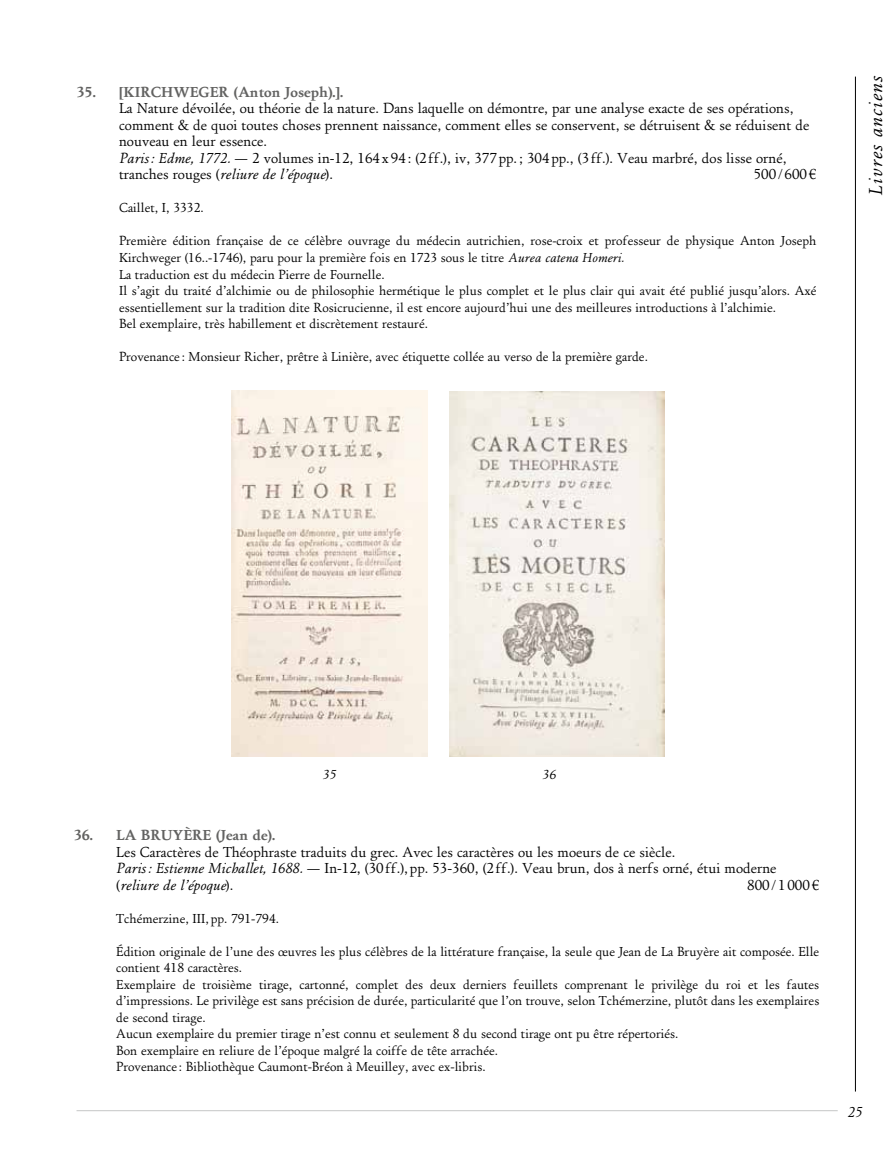
<style>
.page{position:relative;width:893px;height:1149px;background:#fff}
.page>*{position:absolute;margin:0;border:0;box-sizing:border-box;transform-origin:0 0}
.t1{font:italic 19.5px "EADS Antic Normal";color:#000}
.t2{font:15px/16.5px "EADS Antic Normal";color:#000}
.t3{font:700 15px "EADS Antic";color:#626261}
.t4{font:italic 15px "EADS Antic Normal";color:#000}
.t5{font:13.5px/16.5px "EADS Antic Normal";color:#000}
.t6{font:italic 13.5px "EADS Antic Normal";color:#000;scale:1.05 1}
.s1{font-style:italic}
</style>
<div class="page">
<hr style="left:77px;top:1109px;width:761px;height:1px;background:#c5c6c6">
<hr style="left:855px;top:77px;width:1px;height:1014px;background:#000">
<img style="left:449px;top:392px;width:216px;height:364px">
<img style="left:231px;top:390px;width:196px;height:366px">
<p class="t3" style="left:77px;top:83px;width:268px">35. [KIRCHWEGER (Anton Joseph).].</p>
<p class="t2" style="left:119px;top:100px;width:692px">La Nature dévoilée, ou théorie de la nature. Dans laquelle on démontre, par une analyse exacte de ses opérations, comment &amp; de quoi toutes choses prennent naissance, comment elles se conservent, se détruisent &amp; se réduisent de nouveau en leur essence.<br><span class="s1">Paris: Edme, 1772.</span> — 2 volumes in-12, 164 x 94: (2 ff.), iv, 377pp.; 304 pp., (3ff.). Veau marbré, dos lisse orné, tranches rouges (<span class="s1">reliure de l’époque</span>).</p>
<p class="t2" style="left:754px;top:166px;width:64px">500 / 600€</p>
<p class="t5" style="left:119px;top:200px;width:86px">Caillet, I, 3332.</p>
<p class="t5" style="left:119px;top:233px;width:699px">Première édition française de ce célèbre ouvrage du médecin autrichien, rose-croix et professeur de physique Anton Joseph Kirchweger (16..-1746), paru pour la première fois en 1723 sous le titre <span class="s1">Aurea catena Homeri.<br></span>La traduction est du médecin Pierre de Fournelle.<br>Il s’agit du traité d’alchimie ou de philosophie hermétique le plus complet et le plus clair qui avait été publié jusqu’alors. Axé essentiellement sur la tradition dite Rosicrucienne, il est encore aujourd’hui une des meilleures introductions à l’alchimie.<br>Bel exemplaire, très habillement et discrètement restauré.</p>
<p class="t5" style="left:119px;top:348px;width:530px">Provenance : Monsieur Richer, prêtre à Linière, avec étiquette collée au verso de la première garde.</p>
<h1 class="t1" style="left:864px;top:195px;width:121px;rotate:-90deg">Livres anciens</h1>
<p class="t6" style="left:322px;top:766px;width:15px">35</p>
<p class="t6" style="left:542px;top:766px;width:15px">36</p>
<p class="t3" style="left:74px;top:826px;width:203px">36. LA BRUYÈRE (Jean de).</p>
<p class="t2" style="left:116px;top:843px;width:662px">Les Caractères de Théophraste traduits du grec. Avec les caractères ou les moeurs de ce siècle.<br><span class="s1">Paris: Estienne Michallet, 1688.</span> — In-12, (30ff.), pp. 53-360, (2 ff.). Veau brun, dos à nerfs orné, étui moderne (<span class="s1">reliure de l’époque</span>).</p>
<p class="t2" style="left:747px;top:876px;width:74px">800/1000€</p>
<p class="t5" style="left:116px;top:909px;width:164px">Tchémerzine, III, pp. 791-794.</p>
<p class="t5" style="left:116px;top:942px;width:705px">Édition originale de l’une des œuvres les plus célèbres de la littérature française, la seule que Jean de La Bruyère ait composée. Elle contient 418 caractères.<br>Exemplaire de troisième tirage, cartonné, complet des deux derniers feuillets comprenant le privilège du roi et les fautes d’impressions. Le privilège est sans précision de durée, particularité que l’on trouve, selon Tchémerzine, plutôt dans les exemplaires de second tirage.<br>Aucun exemplaire du premier tirage n’est connu et seulement 8 du second tirage ont pu être répertoriés.<br>Bon exemplaire en reliure de l’époque malgré la coiffe de tête arrachée.<br>Provenance : Bibliothèque Caumont-Bréon à Meuilley, avec ex-libris.</p>
<p class="t4" style="left:847px;top:1102px;width:16px">25</p>
</div>
